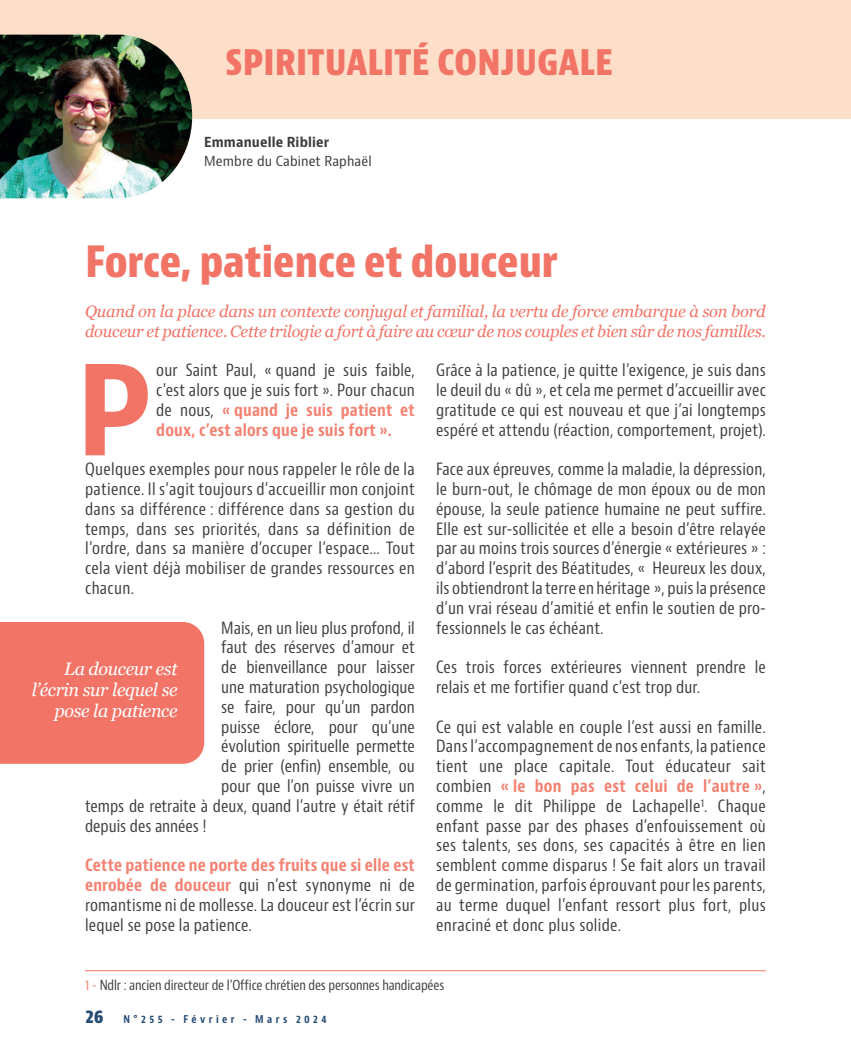
<style>
.page{position:relative;width:851px;height:1063px;background:#fff}
.page>*{position:absolute;margin:0;border:0;box-sizing:border-box;transform-origin:0 0}
.t1{font:700 condensed 42px "Bernino Sans";color:#f27467}
.t2{font:700 condensed 37.5px "Bernino Sans";color:#f27467}
.t3{font:italic 18px/21px "Georgia";letter-spacing:-.02em;color:#fff;text-align:right}
.t4{font:condensed 16.5px/19.8px "Bernino Sans";letter-spacing:.005em;color:#3e3e3f;text-align:justify}
.t5{font:italic 16.5px/19.8px "Georgia";letter-spacing:-.01em;color:#f27467}
.t6{font:condensed 13.5px "Bernino Sans";letter-spacing:-.01em;color:#3e3e3f}
.t7{font:condensed 13.5px "Bernino Sans";letter-spacing:.01em;color:#3e3e3f}
.t8{font:700 condensed 13.5px "Bernino Sans";letter-spacing:.01em;color:#3e3e3f}
.t9{font:700 condensed 10.5px "Bernino Sans";letter-spacing:.33em;color:#284d75}
.s1{font-weight:700;color:#f48272}
.s2{color:#f48272}
.s3{font-size:18px}
</style>
<div class="page">
<div style="left:0;top:0;width:850px;height:119px;background:#fddec8"></div>
<img style="left:0;top:35px;width:192px;height:163px">
<div style="left:0;top:622px;width:204px;height:142px;background:#f27467"></div>
<svg style="left:85px;top:364px;width:63px;height:91px"></svg>
<hr style="left:85px;top:970px;width:680px;height:1px;background:#f27467">
<h2 class="t2" style="left:225px;top:38px;width:389px">SPIRITUALITÉ CONJUGALE</h2>
<p class="t8" style="left:204px;top:134px;width:126px">Emmanuelle Riblier</p>
<p class="t7" style="left:204px;top:152px;width:169px">Membre du Cabinet Raphaël</p>
<h1 class="t1" style="left:85px;top:236px;width:473px">Force, patience et douceur</h1>
<p class="t5" style="left:85px;top:300px;width:682px">Quand on la place dans un contexte conjugal et familial, la vertu de force embarque à son bord douceur et patience. Cette trilogie a fort à faire au cœur de nos couples et bien sûr de nos familles.</p>
<p class="t4" style="left:156px;top:361px;width:260px">our Saint Paul, « quand je suis faible, c’est alors que je suis fort ». Pour chacun de nous, <span class="s1">« quand je suis patient et doux, c’est alors que je suis fort ».</span></p>
<p class="t4" style="left:85px;top:460px;width:331px">Quelques exemples pour nous rappeler le rôle de la patience. Il s’agit toujours d’accueillir mon conjoint dans sa différence : différence dans sa gestion du temps, dans ses priorités, dans sa définition de l’ordre, dans sa manière d’occuper l’espace… Tout cela vient déjà mobiliser de grandes ressources en chacun.</p>
<p class="t4" style="left:221px;top:618px;width:195px">Mais, en un lieu plus profond, il</p>
<p class="t4" style="left:221px;top:638px;width:195px">faut des réserves d’amour et</p>
<p class="t4" style="left:221px;top:658px;width:195px">de bienveillance pour laisser</p>
<p class="t4" style="left:221px;top:677px;width:195px">une maturation psychologique</p>
<p class="t4" style="left:221px;top:697px;width:195px">se faire, pour qu’un pardon</p>
<p class="t4" style="left:221px;top:717px;width:195px">puisse éclore, pour qu’une</p>
<p class="t4" style="left:221px;top:737px;width:195px">évolution spirituelle permette</p>
<p class="t4" style="left:221px;top:757px;width:195px">de prier (enfin) ensemble, ou</p>
<p class="t4" style="left:221px;top:776px;width:195px">pour que l’on puisse vivre un</p>
<p class="t4" style="left:85px;top:796px;width:331px">temps de retraite à deux, quand l’autre y était rétif</p>
<p class="t4" style="left:85px;top:816px;width:123px">depuis des années !</p>
<p class="t4" style="left:85px;top:856px;width:331px"><span class="s1">Cette patience ne porte des fruits que si elle est enrobée de douceur</span> qui n’est synonyme ni de romantisme ni de mollesse. La douceur est l’écrin sur lequel se pose la patience.</p>
<p class="t4" style="left:436px;top:361px;width:331px">Grâce à la patience, je quitte l’exigence, je suis dans le deuil du « dû », et cela me permet d’accueillir avec gratitude ce qui est nouveau et que j’ai longtemps espéré et attendu (réaction, comportement, projet).</p>
<p class="t4" style="left:436px;top:460px;width:331px">Face aux épreuves, comme la maladie, la dépression, le burn-out, le chômage de mon époux ou de mon épouse, la seule patience humaine ne peut suffire.<br>Elle est sur-sollicitée et elle a besoin d’être relayée par au moins trois sources d’énergie « extérieures » : d’abord l’esprit des Béatitudes, « Heureux les doux, ils obtiendront la terre en héritage », puis la présence d’un vrai réseau d’amitié et enfin le soutien de pro&shy;fessionnels le cas échéant.</p>
<p class="t4" style="left:436px;top:658px;width:331px">Ces trois forces extérieures viennent prendre le relais et me fortifier quand c’est trop dur.</p>
<p class="t4" style="left:436px;top:717px;width:331px">Ce qui est valable en couple l’est aussi en famille.<br>Dans l’accompagnement de nos enfants, la patience tient une place capitale. Tout éducateur sait combien <span class="s1">« le bon pas est celui de l’autre »</span>, comme le dit Philippe de Lachapelle<sup>1</sup>. Chaque enfant passe par des phases d’enfouissement où ses talents, ses dons, ses capacités à être en lien semblent comme disparus ! Se fait alors un travail de germination, parfois éprouvant pour les parents, au terme duquel l’enfant ressort plus fort, plus enraciné et donc plus solide.</p>
<p class="t3" style="left:32px;top:658px;width:147px">La douceur est l’écrin sur lequel se pose la patience</p>
<p class="t6" style="left:85px;top:977px;width:360px"><span class="s2">1 -</span> Ndlr : ancien directeur de l’Office chrétien des personnes handicapées</p>
<p class="t9" style="left:86px;top:1013px;width:242px"><span class="s3">26</span> N°255 - Février - Mars 2024</p>
</div>
